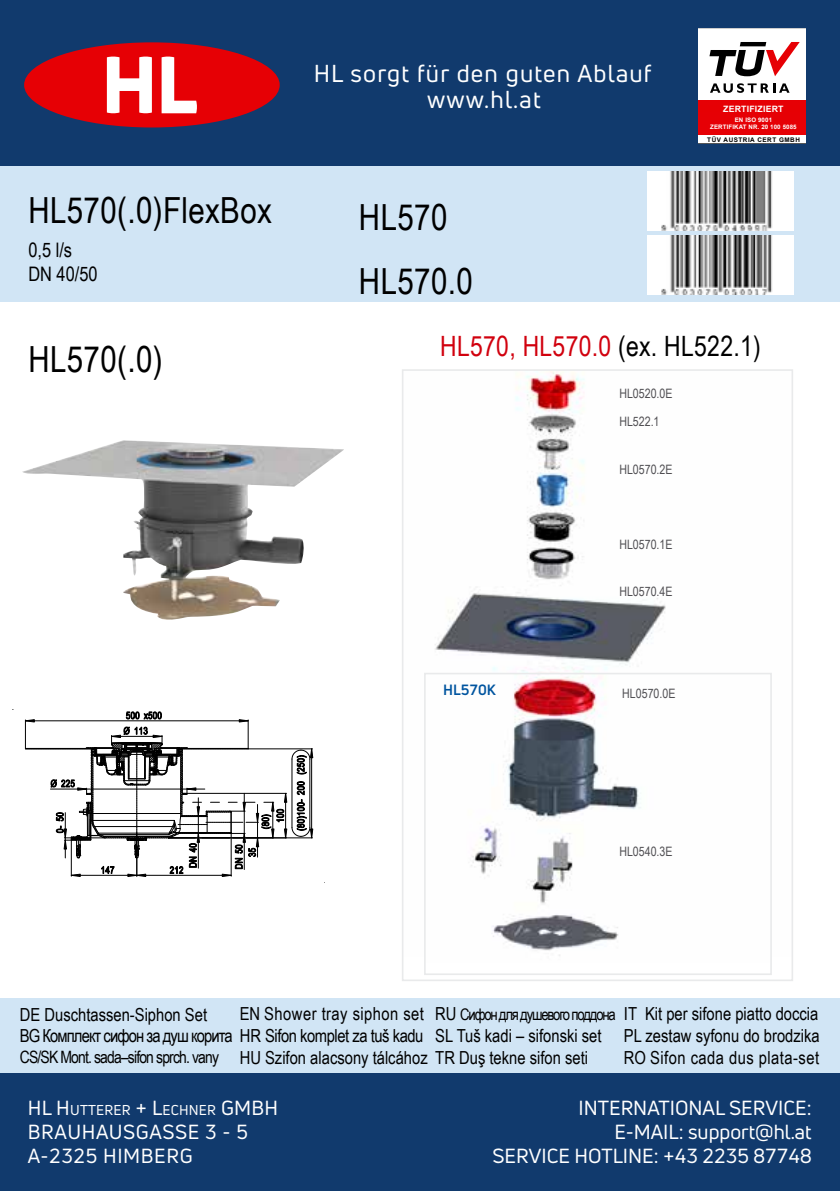
<style>
.page{position:relative;width:840px;height:1191px;background:#fff}
.page>*{position:absolute;margin:0;border:0;box-sizing:border-box;transform-origin:0 0}
.t1{font:36px/63.6px "Arial Narrow";letter-spacing:.01em;color:#000}
.t2{font:28px "Arial Narrow";letter-spacing:.01em;color:#d1010e}
.t3{font:24px/26px "Uni Neue";letter-spacing:.05em;color:#fff;text-align:center}
.t4{font:20px/24px "Uni Neue";color:#fff;text-align:right}
.t5{font:20px/24px "Uni Neue";letter-spacing:.03em;color:#fff}
.t6{font:20px/24px "Arial Narrow";color:#000}
.t7{font:18px/21.6px "Arial Narrow";color:#000;text-align:justify}
.t8{font:18px/21.6px "Arial Narrow";letter-spacing:-.025em;color:#000}
.t9{font:18px "Arial Narrow";letter-spacing:.025em;color:#000}
.t10{font:17px "Arial Narrow";letter-spacing:-.05em;color:#000}
.t11{font:16px "Arial Narrow";letter-spacing:-.075em;color:#000}
.t12{font:700 14.6px "Uni Neue";color:#00549f}
.t13{font:14px "Uni Neue";letter-spacing:.015em;color:#fff}
.t14{font:13px/28px "Arial Narrow";color:#504f53}
.t15{font:700 8.8px "Arial";letter-spacing:.02em;color:#fff}
.t16{font:700 6.4px "Arial";letter-spacing:.08em;color:#000}
.t17{font:700 6.2px/7.8px "Arial";letter-spacing:.02em;color:#fff;text-align:center}
.s1{color:#000}
.s2{font-size:18px}
.s3{font-size:20px}
</style>
<div class="page">
<div style="left:0;top:163px;width:839px;height:139px;background:#d1e5f5"></div>
<div style="left:0;top:998px;width:839px;height:75px;background:#d1e5f5"></div>
<div style="left:0;top:0;width:839px;height:166px;background:#113a6d"></div>
<div style="left:24px;top:42px;width:255px;height:85px;background:#e60005;border-radius:50%"></div>
<svg style="left:161px;top:56px;width:36px;height:57px"></svg>
<svg style="left:107px;top:56px;width:45px;height:58px"></svg>
<div style="left:0;top:1073px;width:839px;height:118px;background:#113a6d"></div>
<svg style="left:698px;top:28px;width:107px;height:116px;background:#dd9193"></svg>
<img style="left:435px;top:372px;width:337px;height:584px">
<div style="left:401px;top:369px;width:391px;height:612px;border:2px solid #e9eaeb"></div>
<img style="left:435px;top:676px;width:333px;height:280px">
<div style="left:424px;top:673px;width:347px;height:302px;border:2px solid #e9eaeb"></div>
<svg style="left:25px;top:711px;width:288px;height:165px"></svg>
<img style="left:647px;top:172px;width:145px;height:59px">
<img style="left:647px;top:236px;width:145px;height:58px">
<img style="left:22px;top:440px;width:322px;height:180px">
<h3 class="t3" style="left:313px;top:60px;width:339px">HL sorgt für den guten Ablauf www.hl.at</h3>
<h1 class="t1" style="left:28px;top:177px;width:245px">HL570(.0)FlexBox</h1>
<h1 class="t1" style="left:359px;top:184px;width:115px">HL570<br>HL570.0</h1>
<p class="t6" style="left:28px;top:237px;width:71px">0,5 l/s<br>DN 40/50</p>
<p class="t15" style="left:722px;top:103px;width:62px">ZERTIFIZIERT</p>
<p class="t16" style="left:706px;top:135px;width:94px">TÜV AUSTRIA CERT GMBH</p>
<p class="t17" style="left:709px;top:116px;width:88px">EN ISO 9001<br>ZERTIFIKAT NR. 20 100 5085</p>
<h1 class="t1" style="left:28px;top:326px;width:136px">HL570(.0)</h1>
<h2 class="t2" style="left:440px;top:326px;width:322px">HL570, HL570.0 <span class="s1">(ex. HL522.1)</span></h2>
<p class="t14" style="left:619px;top:379px;width:55px">HL0520.0E<br>HL522.1</p>
<p class="t14" style="left:619px;top:455px;width:55px">HL0570.2E</p>
<p class="t12" style="left:443px;top:681px;width:54px">HL570K</p>
<p class="t14" style="left:619px;top:530px;width:55px">HL0570.1E</p>
<p class="t14" style="left:619px;top:577px;width:55px">HL0570.4E</p>
<p class="t14" style="left:622px;top:678px;width:55px">HL0570.0E</p>
<p class="t14" style="left:619px;top:837px;width:55px">HL0540.3E</p>
<p class="t9" style="left:239px;top:1000px;width:186px">EN Shower tray siphon set</p>
<p class="t7" style="left:239px;top:1045px;width:350px">HU Szifon alacsony tálcához TR Duş tekne sifon seti</p>
<p class="t11" style="left:435px;top:1003px;width:182px"><span class="s2">RU</span> Сифон для душевого поддона</p>
<p class="t7" style="left:435px;top:1024px;width:168px">SL Tuš kadi – sifonski set</p>
<p class="t8" style="left:20px;top:1002px;width:405px">DE Duschtassen-Siphon Set<br>BG Комплект сифон за душ корита HR Sifon komplet za tuš kadu</p>
<p class="t10" style="left:20px;top:1044px;width:200px">CS/SK Mont. sada–sifon sprch. vany</p>
<p class="t7" style="left:623px;top:1002px;width:197px">IT Kit per sifone piatto doccia PL zestaw syfonu do brodzika RO Sifon cada dus plata-set</p>
<p class="t13" style="left:28px;top:1101px;width:251px"><span class="s3">HL H</span>UTTERER <span class="s3">+ L</span>ECH NER <span class="s3">GMBH</span></p>
<p class="t5" style="left:28px;top:1119px;width:221px">BRAUHAUSGASSE 3 - 5<br>A-2325 HIMBERG</p>
<p class="t4" style="left:492px;top:1095px;width:320px">INTERNATIONAL SERVICE:<br>E-MAIL: support@hl.at<br>SERVICE HOTLINE: +43 2235 87748</p>
</div>
